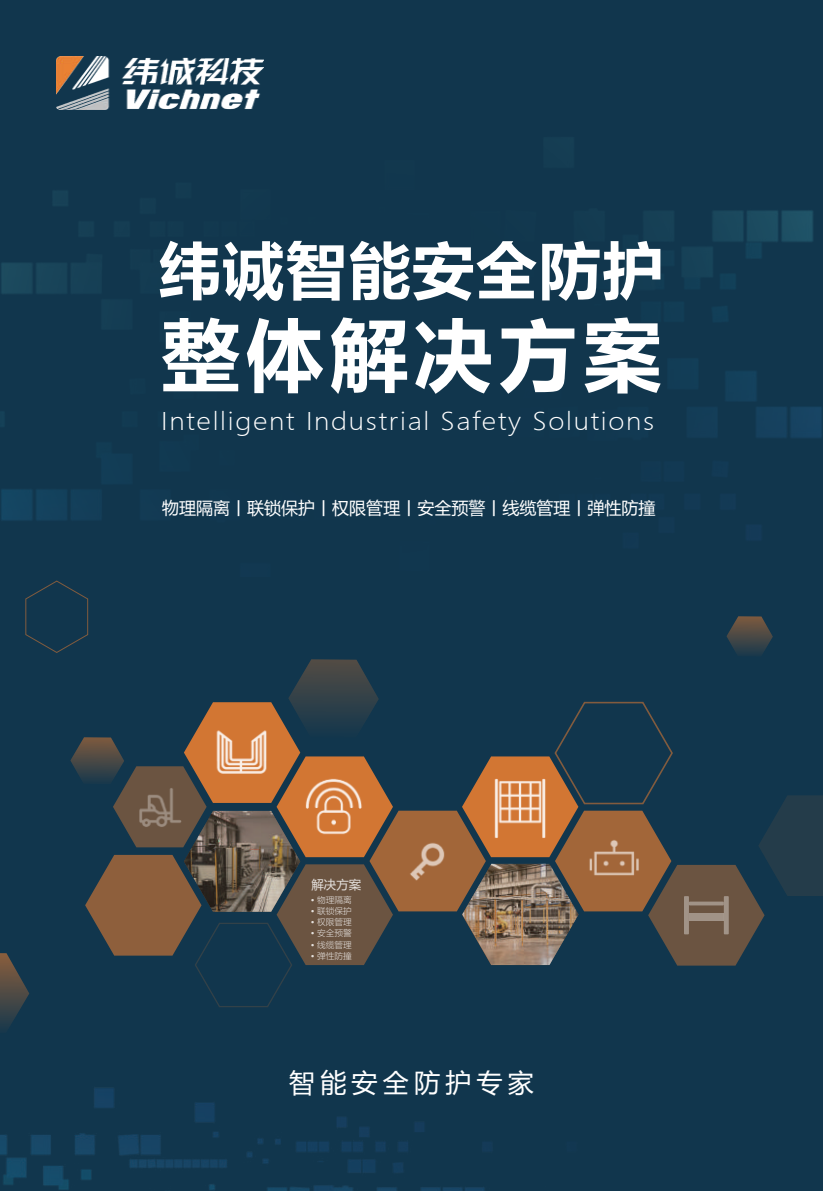
<style>
.page{position:relative;width:823px;height:1191px;background:#fff}
.page>*{position:absolute;margin:0;border:0;box-sizing:border-box;transform-origin:0 0}
.t1{font:700 78.4px "Microsoft Ya Hei";letter-spacing:.075em;color:#fff}
.t2{font:700 61.8px "Microsoft Ya Hei";letter-spacing:.025em;color:#fff}
.t3{font:26px "Microsoft Ya Hei";letter-spacing:.2em;color:#fff}
.t4{font:300 24px "Microsoft Ya Hei";letter-spacing:.065em;color:#fff;scale:1.1 1}
.t5{font:17px "Microsoft Ya Hei";color:#fff}
.t6{font:12.4px "Microsoft Ya Hei";color:#fff}
.t7{font:300 8.6px/11.2px "Microsoft Ya Hei";color:#fff;text-align:justify}
.s1{font-weight:700}
</style>
<div class="page">
<div style="left:0;top:0;width:822px;height:1191px;background:#11364d"></div>
<img style="left:0;top:191px;width:822px;height:349px">
<img style="left:57px;top:57px;width:206px;height:52px">
<img style="left:0;top:1088px;width:491px;height:103px">
<svg style="left:0;top:580px;width:822px;height:449px"></svg>
<img style="left:491px;top:778px;width:57px;height:61px">
<img style="left:209px;top:716px;width:65px;height:75px">
<img style="left:137px;top:784px;width:45px;height:45px">
<img style="left:302px;top:775px;width:63px;height:63px">
<img style="left:585px;top:834px;width:55px;height:54px">
<div style="left:683px;top:896px;width:5px;height:38px;background:#a19387"></div>
<div style="left:723px;top:896px;width:5px;height:38px;background:#a19387"></div>
<svg style="left:688px;top:901px;width:35px;height:4px"></svg>
<div style="left:688px;top:913px;width:35px;height:8px;background:#a19387"></div>
<img style="left:401px;top:834px;width:53px;height:53px">
<img style="left:462px;top:863px;width:116px;height:102px">
<img style="left:184px;top:811px;width:116px;height:100px">
<h2 class="t2" style="left:159px;top:227px;width:506px">纬诚智能安全防护</h2>
<h1 class="t1" style="left:161px;top:300px;width:501px">整体解决方案</h1>
<p class="t4" style="left:161px;top:406px;width:449px">Intelligent Industrial Safety Solutions</p>
<p class="t5" style="left:162px;top:496px;width:494px">物理隔离丨联锁保护丨权限管理丨安全预警丨线缆管理丨弹性防撞</p>
<p class="t6" style="left:311px;top:875px;width:51px">解决方案</p>
<p class="t7" style="left:310px;top:893px;width:43px"><span class="s1">·</span> 物理隔离<span class="s1">·</span> 联锁保护<span class="s1">·</span> 权限管理<span class="s1">·</span> 安全预警<span class="s1">·</span> 线缆管理<span class="s1">·</span> 弹性防撞</p>
<p class="t3" style="left:289px;top:1065px;width:246px">智能安全防护专家</p>
</div>
